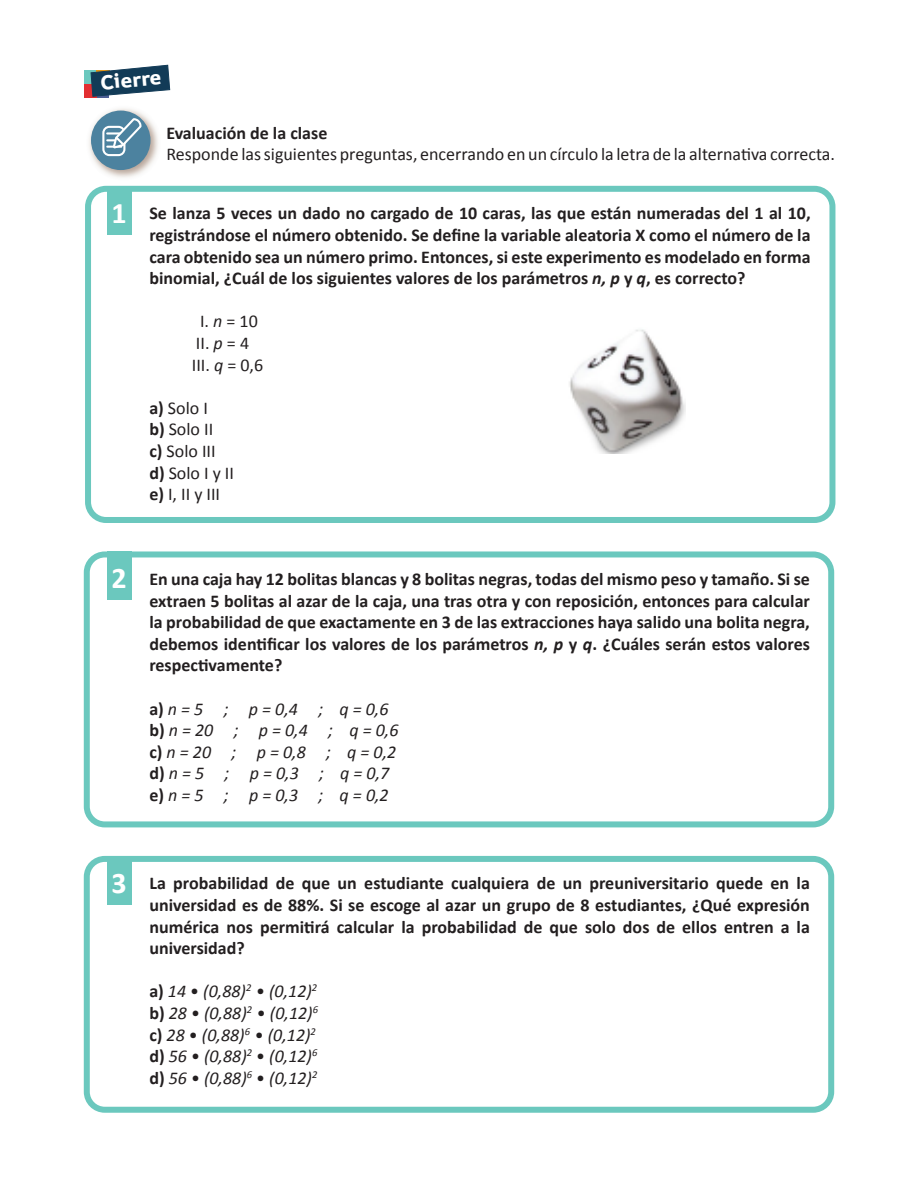
<style>
.page{position:relative;width:918px;height:1188px;background:#fff}
.page>*{position:absolute;margin:0;border:0;box-sizing:border-box;transform-origin:0 0}
.t1{font:700 30px "Calibri";color:#fff}
.t2{font:21px "Dignaheavy";color:#fff}
.t3{font:700 18px/21.6px "Calibri";color:#231f20;text-align:justify}
.t4{font:italic 18px "Calibri";color:#231f20}
.t5{font:18px "Calibri";color:#231f20}
.s1{font-style:italic}
.s2{font-weight:700}
.s3{font-weight:700;font-style:normal}
.s4{font-style:normal}
</style>
<div class="page">
<div style="left:84px;top:551px;width:750px;height:276px;border:6px solid #6bc8be;border-radius:18px"></div>
<div style="left:84px;top:856px;width:750px;height:257px;border:6px solid #6bc8be;border-radius:18px"></div>
<div style="left:107px;top:551px;width:24px;height:49px;background:#6bc8be"></div>
<div style="left:107px;top:856px;width:24px;height:48px;background:#6bc8be"></div>
<div style="left:85px;top:186px;width:750px;height:337px;border:6px solid #6bc8be;border-radius:18px"></div>
<div style="left:107px;top:186px;width:25px;height:48px;background:#6bc8be"></div>
<img style="left:89px;top:108px;width:69px;height:70px">
<div style="left:91px;top:111px;width:60px;height:59px;background:#4c829f;border-radius:50%"></div>
<svg style="left:102px;top:118px;width:40px;height:38px"></svg>
<img style="left:569px;top:329px;width:117px;height:125px">
<div style="left:84px;top:70px;width:12px;height:14px;background:#6bc8be"></div>
<div style="left:84px;top:84px;width:12px;height:14px;background:#e22e31"></div>
<svg style="left:90px;top:64px;width:81px;height:33px"></svg>
<p class="t2" style="left:99px;top:69px;width:63px;rotate:-5deg">Cierre</p>
<p class="t1" style="left:112px;top:194px;width:17px">1</p>
<p class="t3" style="left:166px;top:122px;width:163px">Evaluación de la clase</p>
<p class="t5" style="left:166px;top:143px;width:670px">Responde las siguientes preguntas, encerrando en un círculo la letra de la alternativa correcta.</p>
<p class="t3" style="left:149px;top:203px;width:663px">Se lanza 5 veces un dado no cargado de 10 caras, las que están numeradas del 1 al 10, registrándose el número obtenido. Se define la variable aleatoria X como el número de la cara obtenido sea un número primo. Entonces, si este experimento es modelado en forma binomial, ¿Cuál de los siguientes valores de los parámetros <span class="s1">n, p</span> y <span class="s1">q</span>, es correcto?</p>
<p class="t5" style="left:200px;top:310px;width:59px">I. <span class="s1">n</span> = 10</p>
<p class="t5" style="left:196px;top:332px;width:55px">II. <span class="s1">p</span> = 4</p>
<p class="t5" style="left:192px;top:353px;width:73px">III. <span class="s1">q</span> = 0,6</p>
<p class="t5" style="left:149px;top:396px;width:60px"><span class="s2">a)</span> Solo I</p>
<p class="t5" style="left:149px;top:418px;width:65px"><span class="s2">b)</span> Solo II</p>
<p class="t5" style="left:149px;top:440px;width:68px"><span class="s2">c)</span> Solo III</p>
<p class="t5" style="left:149px;top:461px;width:86px"><span class="s2">d)</span> Solo I y II</p>
<p class="t5" style="left:149px;top:483px;width:72px"><span class="s2">e)</span> I, II y III</p>
<p class="t1" style="left:111px;top:559px;width:17px">2</p>
<p class="t3" style="left:149px;top:568px;width:662px">En una caja hay 12 bolitas blancas y 8 bolitas negras, todas del mismo peso y tamaño. Si se extraen 5 bolitas al azar de la caja, una tras otra y con reposición, entonces para calcular la probabilidad de que exactamente en 3 de las extracciones haya salido una bolita negra, debemos identificar los valores de los parámetros <span class="s1">n, p</span> y <span class="s1">q</span>. ¿Cuáles serán estos valores respectivamente?</p>
<p class="t4" style="left:149px;top:696px;width:241px"><span class="s3">a)</span> n = 5 ; p = 0,4 ; q = 0,6</p>
<p class="t4" style="left:149px;top:718px;width:251px"><span class="s3">b)</span> n = 20 ; p = 0,4 ; q = 0,6</p>
<p class="t4" style="left:149px;top:740px;width:248px"><span class="s3">c)</span> n = 20 ; p = 0,8 ; q = 0,2</p>
<p class="t4" style="left:149px;top:761px;width:241px"><span class="s3">d)</span> n = 5 ; p = 0,3 ; q = 0,7</p>
<p class="t4" style="left:149px;top:783px;width:241px"><span class="s3">e)</span> n = 5 ; p = 0,3 ; q = 0,2</p>
<p class="t1" style="left:111px;top:864px;width:17px">3</p>
<p class="t3" style="left:149px;top:873px;width:662px">La probabilidad de que un estudiante cualquiera de un preuniversitario quede en la universidad es de 88%. Si se escoge al azar un grupo de 8 estudiantes, ¿Qué expresión numérica nos permitirá calcular la probabilidad de que solo dos de ellos entren a la universidad?</p>
<p class="t4" style="left:149px;top:979px;width:169px"><span class="s3">a)</span> 14 <span class="s4">•</span> (0,88)<sup>2</sup> <span class="s4">•</span> (0,12)<sup>2</sup></p>
<p class="t4" style="left:149px;top:1001px;width:170px"><span class="s3">b)</span> 28 <span class="s4">•</span> (0,88)<sup>2</sup> <span class="s4">•</span> (0,12)<sup>6</sup></p>
<p class="t4" style="left:149px;top:1022px;width:168px"><span class="s3">c)</span> 28 <span class="s4">•</span> (0,88)<sup>6</sup> <span class="s4">•</span> (0,12)<sup>2</sup></p>
<p class="t4" style="left:149px;top:1044px;width:169px"><span class="s3">d)</span> 56 <span class="s4">•</span> (0,88)<sup>2</sup> <span class="s4">•</span> (0,12)<sup>6</sup></p>
<p class="t4" style="left:149px;top:1066px;width:169px"><span class="s3">d)</span> 56 <span class="s4">•</span> (0,88)<sup>6</sup> <span class="s4">•</span> (0,12)<sup>2</sup></p>
</div>
